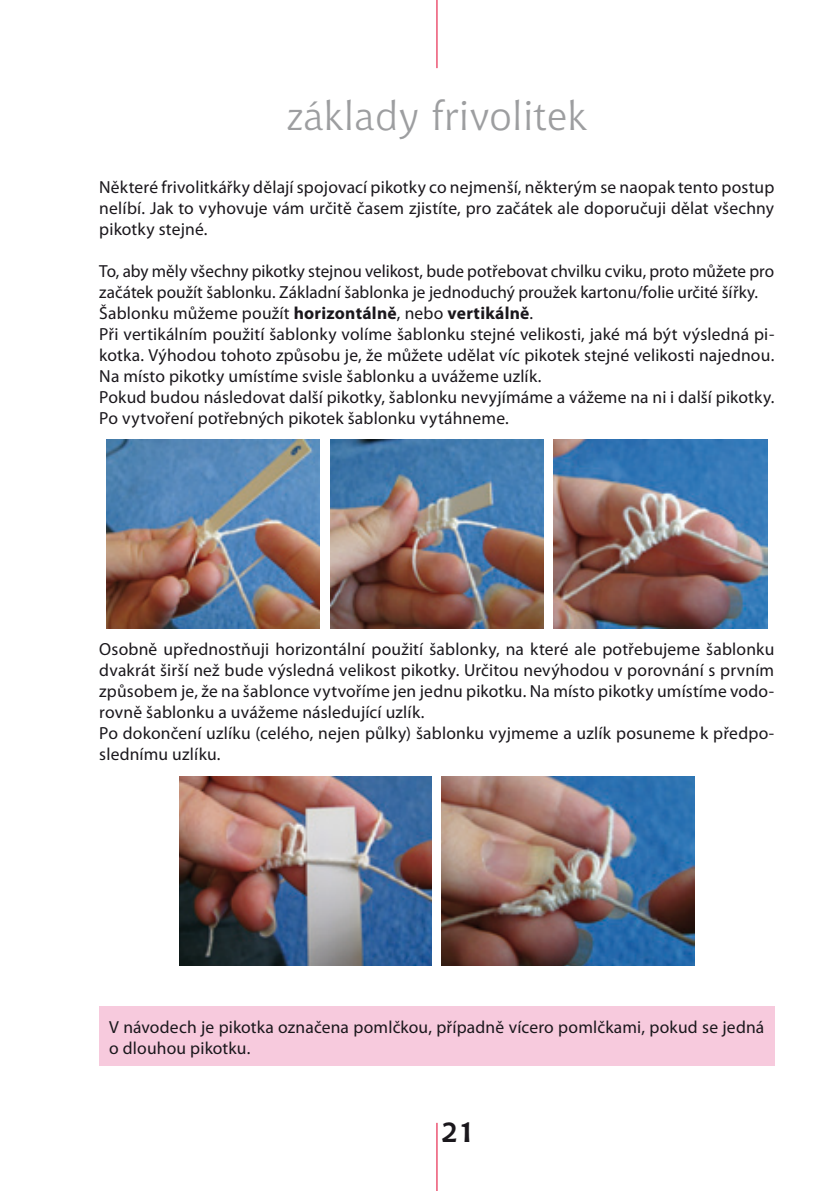
<style>
.page{position:relative;width:824px;height:1191px;background:#fff}
.page>*{position:absolute;margin:0;border:0;box-sizing:border-box;transform-origin:0 0}
.t1{font:40.25px "Chianti BT";letter-spacing:.01em;color:#9d9ea0}
.t2{font:700 28px "Chianti BT";color:#1a171c}
.t3{font:17.5px/21px "Myriad Pro";letter-spacing:.01em;color:#1a171c}
.s1{font-weight:700}
</style>
<div class="page">
<hr style="left:436px;top:1122px;width:1px;height:69px;background:#e2002e">
<hr style="left:436px;top:0;width:1px;height:68px;background:#e2002e">
<img style="left:106px;top:440px;width:214px;height:189px">
<img style="left:330px;top:440px;width:213px;height:189px">
<img style="left:553px;top:440px;width:214px;height:189px">
<img style="left:179px;top:776px;width:252px;height:189px">
<img style="left:442px;top:776px;width:252px;height:189px">
<div style="left:99px;top:1006px;width:675px;height:60px;background:#f7cadd"></div>
<h1 class="t1" style="left:287px;top:92px;width:301px">základy frivolitek</h1>
<p class="t3" style="left:99px;top:176px;width:676px;text-align:justify">Některé frivolitkářky dělají spojovací pikotky co nejmenší, některým se naopak tento postup nelíbí. Jak to vyhovuje vám určitě časem zjistíte, pro začátek ale doporučuji dělat všechny pikotky stejné.</p>
<p class="t3" style="left:99px;top:260px;width:676px">To, aby měly všechny pikotky stejnou velikost, bude potřebovat chvilku cviku, proto můžete pro začátek použít šablonku. Základní šablonka je jednoduchý proužek kartonu/folie určité šířky.<br>Šablonku můžeme použít <span class="s1">horizontálně</span>, nebo <span class="s1">vertikálně</span>.<br>Při vertikálním použití šablonky volíme šablonku stejné velikosti, jaké má být výsledná pi&shy;kotka. Výhodou tohoto způsobu je, že můžete udělat víc pikotek stejné velikosti najednou.<br>Na místo pikotky umístíme svisle šablonku a uvážeme uzlík.<br>Pokud budou následovat další pikotky, šablonku nevyjímáme a vážeme na ni i další pikotky.<br>Po vytvoření potřebných pikotek šablonku vytáhneme.</p>
<p class="t3" style="left:99px;top:638px;width:676px">Osobně upřednostňuji horizontální použití šablonky, na které ale potřebujeme šablonku dvakrát širší než bude výsledná velikost pikotky. Určitou nevýhodou v porovnání s prvním způsobem je, že na šablonce vytvoříme jen jednu pikotku. Na místo pikotky umístíme vodo&shy;rovně šablonku a uvážeme následující uzlík.<br>Po dokončení uzlíku (celého, nejen půlky) šablonku vyjmeme a uzlík posuneme k předpo&shy;slednímu uzlíku.</p>
<p class="t3" style="left:109px;top:1016px;width:656px">V návodech je pikotka označena pomlčkou, případně vícero pomlčkami, pokud se jedná o dlouhou pikotku.</p>
<h2 class="t2" style="left:441px;top:1116px;width:36px">21</h2>
</div>
